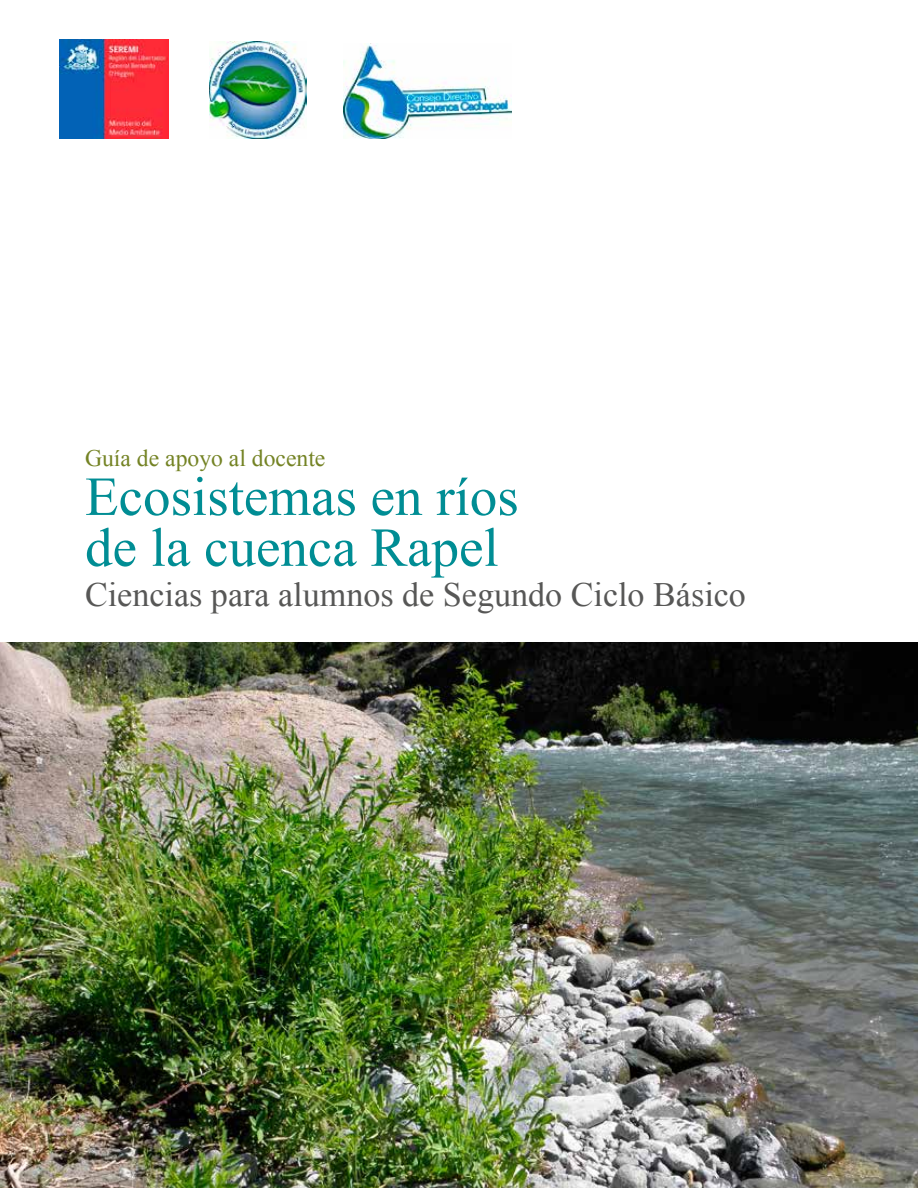
<style>
.page{position:relative;width:918px;height:1188px;background:#fff}
.page>*{position:absolute;margin:0;border:0;box-sizing:border-box;transform-origin:0 0}
.t1{font:54.9px/50.8px "Times New Roman";color:#008d94}
.t2{font:34.05px "Times New Roman";color:#575756}
.t3{font:23.7px "Times New Roman";color:#748324}
</style>
<div class="page">
<img style="left:0;top:643px;width:918px;height:545px">
<img style="left:59px;top:40px;width:110px;height:99px">
<img style="left:344px;top:43px;width:168px;height:96px">
<img style="left:210px;top:41px;width:97px;height:98px">
<p class="t3" style="left:85px;top:442px;width:242px">Guía de apoyo al docente</p>
<h1 class="t1" style="left:85px;top:470px;width:435px">Ecosistemas en ríos de la cuenca Rapel</h1>
<p class="t2" style="left:85px;top:572px;width:662px">Ciencias para alumnos de Segundo Ciclo Básico</p>
</div>
